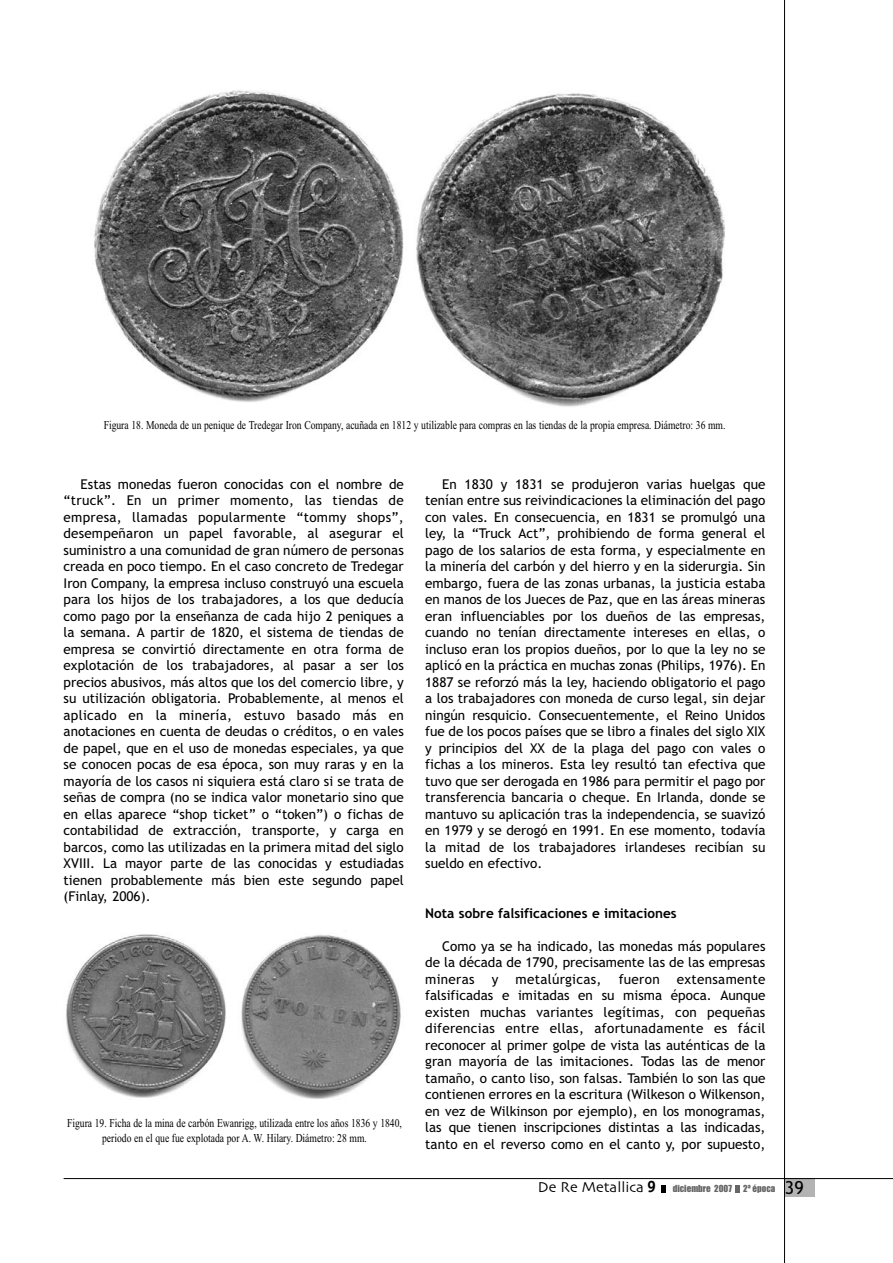
<style>
.page{position:relative;width:893px;height:1263px;background:#fff}
.page>*{position:absolute;margin:0;border:0;box-sizing:border-box;transform-origin:0 0}
.t1{font:15px "Skia";color:#000}
.t2{font:13.5px/16.5px "Trebuchet MS";color:#000;text-align:justify}
.t3{font:700 13.5px "Trebuchet MS";color:#000}
.t4{font:13.5px "Trebuchet MS";letter-spacing:.02em;color:#000}
.t5{font:12px/15px "Times New Roman";color:#000;text-align:center;scale:.8 1}
.t6{font:9px "Impact";color:#666}
.s1{font-family:"Officina Sans";font-weight:700;font-size:16.5px}
.s2{font-family:"Impact";font-size:9px;color:#666}
.s3{font-family:"Trebuchet MS";font-size:18px;color:#000}
</style>
<div class="page">
<div style="left:784px;top:1179px;width:31px;height:18px;background:#b3b3b3"></div>
<hr style="left:784px;top:0;width:1px;height:1263px;background:#000">
<hr style="left:64px;top:1178px;width:828px;height:1px;background:#000">
<svg style="left:661px;top:1185px;width:5px;height:7px"></svg>
<svg style="left:735px;top:1185px;width:5px;height:7px"></svg>
<img style="left:94px;top:90px;width:631px;height:317px">
<img style="left:66px;top:934px;width:335px;height:165px">
<p class="t5" style="left:104px;top:419px;width:778px">Figura 18. Moneda de un penique de Tredegar Iron Company, acuñada en 1812 y utilizable para compras en las tiendas de la propia empresa. Diámetro: 36 mm.</p>
<p class="t2" style="left:64px;top:477px;width:342px;text-indent:17px">Estas monedas fueron conocidas con el nombre de “truck”. En un primer momento, las tiendas de empresa, llamadas popularmente “tommy shops”, desempeñaron un papel favorable, al asegurar el suministro a una comunidad de gran número de personas creada en poco tiempo. En el caso concreto de Tredegar Iron Company, la empresa incluso construyó una escuela para los hijos de los trabajadores, a los que deducía como pago por la enseñanza de cada hijo 2 peniques a la semana. A partir de 1820, el sistema de tiendas de empresa se convirtió directamente en otra forma de explotación de los trabajadores, al pasar a ser los precios abusivos, más altos que los del comercio libre, y su utilización obligatoria. Probablemente, al menos el aplicado en la minería, estuvo basado más en anotaciones en cuenta de deudas o créditos, o en vales de papel, que en el uso de monedas especiales, ya que se conocen pocas de esa época, son muy raras y en la mayoría de los casos ni siquiera está claro si se trata de señas de compra (no se indica valor monetario sino que en ellas aparece “shop ticket” o “token”) o fichas de contabilidad de extracción, transporte, y carga en barcos, como las utilizadas en la primera mitad del siglo XVIII. La mayor parte de las conocidas y estudiadas tienen probablemente más bien este segundo papel (Finlay, 2006).</p>
<p class="t2" style="left:425px;top:477px;width:342px;text-indent:17px">En 1830 y 1831 se produjeron varias huelgas que tenían entre sus reivindicaciones la eliminación del pago con vales. En consecuencia, en 1831 se promulgó una ley, la “Truck Act”, prohibiendo de forma general el pago de los salarios de esta forma, y especialmente en la minería del carbón y del hierro y en la siderurgia. Sin embargo, fuera de las zonas urbanas, la justicia estaba en manos de los Jueces de Paz, que en las áreas mineras eran influenciables por los dueños de las empresas, cuando no tenían directamente intereses en ellas, o incluso eran los propios dueños, por lo que la ley no se aplicó en la práctica en muchas zonas (Philips, 1976). En 1887 se reforzó más la ley, haciendo obligatorio el pago a los trabajadores con moneda de curso legal, sin dejar ningún resquicio. Consecuentemente, el Reino Unidos fue de los pocos países que se libro a finales del siglo XIX y principios del XX de la plaga del pago con vales o fichas a los mineros. Esta ley resultó tan efectiva que tuvo que ser derogada en 1986 para permitir el pago por transferencia bancaria o cheque. En Irlanda, donde se mantuvo su aplicación tras la independencia, se suavizó en 1979 y se derogó en 1991. En ese momento, todavía la mitad de los trabajadores irlandeses recibían su sueldo en efectivo.</p>
<p class="t3" style="left:425px;top:908px;width:253px">Nota sobre falsificaciones e imitaciones</p>
<p class="t2" style="left:425px;top:939px;width:342px;text-indent:17px">Como ya se ha indicado, las monedas más populares de la década de 1790, precisamente las de las empresas mineras</p>
<p class="t2" style="left:491px;top:972px;width:8px">y</p>
<p class="t4" style="left:515px;top:974px;width:87px">metalúrgicas,</p>
<p class="t2" style="left:618px;top:972px;width:43px">fueron</p>
<p class="t2" style="left:425px;top:972px;width:342px;text-indent:252px">extensamente falsificadas e imitadas en su misma época. Aunque existen muchas variantes legítimas, con pequeñas diferencias entre ellas, afortunadamente es fácil reconocer al primer golpe de vista las auténticas de la gran mayoría de las imitaciones. Todas las de menor tamaño, o canto liso, son falsas. También lo son las que contienen errores en la escritura (Wilkeson o Wilkenson, en vez de Wilkinson por ejemplo), en los monogramas, las que tienen inscripciones distintas a las indicadas, tanto en el reverso como en el canto y, por supuesto,</p>
<p class="t1" style="left:538px;top:1181px;width:196px">De Re Metallica <span class="s1">9</span> <span class="s2">diciembre 2007</span></p>
<p class="t6" style="left:743px;top:1186px;width:62px">2ª época <span class="s3">39</span></p>
<p class="t5" style="left:67px;top:1116px;width:420px">Figura 19. Ficha de la mina de carbón Ewanrigg, utilizada entre los años 1836 y 1840, periodo en el que fue explotada por A. W. Hilary. Diámetro: 28 mm.</p>
</div>
